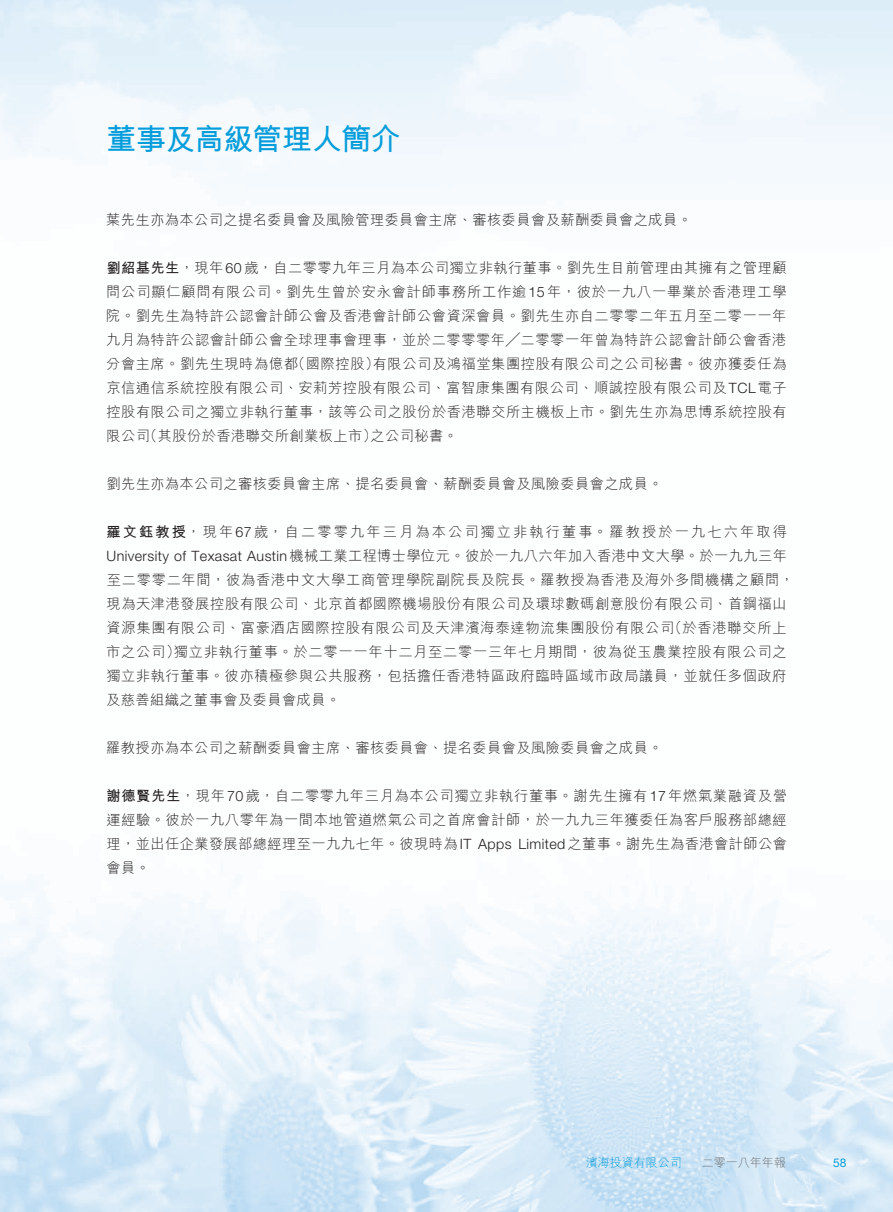
<style>
.page{position:relative;width:893px;height:1212px;background:#fff}
.page>*{position:absolute;margin:0;border:0;box-sizing:border-box;transform-origin:0 0}
.t1{font:700 30px "M Hei HK";letter-spacing:-.025em;color:#069ddc}
.t2{font:300 14.25px/24px "M Hei HK";letter-spacing:.04em;color:#231f20}
.t3{font:300 14.25px "M Hei HK";letter-spacing:.145em;color:#231f20}
.t4{font:300 14.25px "Helvetica Neue";color:#231f20}
.t5{font:300 12px "M Hei HK";color:#069ddc}
.t6{font:300 12px "M Hei HK";color:#6c6d70}
.t7{font:12px "Helvetica Neue";color:#069ddc}
.s1{font-weight:700}
.s2{font-family:"Helvetica Neue"}
</style>
<div class="page">
<img style="left:0;top:0;width:893px;height:1212px">
<h1 class="t1" style="left:106px;top:117px;width:296px">董事及高級管理人簡介</h1>
<p class="t2" style="left:106px;top:208px;width:587px">葉先生亦為本公司之提名委員會及風險管理委員會主席、審核委員會及薪酬委員會之成員。</p>
<p class="t2" style="left:106px;top:256px;width:682px;text-align:right"><span class="s1">劉紹基先生</span>，現年<span class="s2">60</span>歲，自二零零九年三月為本公司獨立非執行董事。劉先生目前管理由其擁有之管理顧問公司顯仁顧問有限公司。劉先生曾於安永會計師事務所工作逾<span class="s2">15</span>年，彼於一九八一畢業於香港理工學院。劉先生為特許公認會計師公會及香港會計師公會資深會員。劉先生亦自二零零二年五月至二零一一年九月為特許公認會計師公會全球理事會理事，並於二零零零年╱二零零一年曾為特許公認會計師公會香港有限公司及鴻福堂集團控股有限公司之公司秘書。彼亦獲委任為</p>
<p class="t2" style="left:291px;top:352px;width:90px">（國際控股）</p>
<p class="t2" style="left:106px;top:352px;width:193px">分會主席。劉先生現時為億都</p>
<p class="t2" style="left:106px;top:376px;width:682px">京信通信系統控股有限公司、安莉芳控股有限公司、富智康集團有限公司、順誠控股有限公司及<span class="s2">TCL</span>電子</p>
<p class="t2" style="left:106px;top:400px;width:682px">控股有限公司之獨立非執行董事，該等公司之股份於香港聯交所主機板上市。劉先生亦為思博系統控股有</p>
<p class="t2" style="left:370px;top:424px;width:89px">之公司秘書。</p>
<p class="t2" style="left:143px;top:424px;width:235px">（其股份於香港聯交所創業板上市）</p>
<p class="t2" style="left:106px;top:424px;width:45px">限公司</p>
<p class="t2" style="left:106px;top:472px;width:558px">劉先生亦為本公司之審核委員會主席、提名委員會、薪酬委員會及風險委員會之成員。</p>
<p class="t3" style="left:106px;top:522px;width:682px"><span class="s1">羅文鈺教授</span>，現年<span class="s2">67</span>歲，自二零零九年三月為本公司獨立非執行董事。羅教授於一九七六年取得</p>
<p class="t2" style="left:107px;top:544px;width:682px"><span class="s2">University of Texasat Austin</span>機械工業工程博士學位元。彼於一九八六年加入香港中文大學。於一九九三年</p>
<p class="t2" style="left:107px;top:568px;width:689px">至二零零二年間，彼為香港中文大學工商管理學院副院長及院長。羅教授為香港及海外多間機構之顧問，</p>
<p class="t2" style="left:107px;top:592px;width:682px">現為天津港發展控股有限公司、北京首都國際機場股份有限公司及環球數碼創意股份有限公司、首鋼福山</p>
<p class="t2" style="left:668px;top:616px;width:120px">（於香港聯交所上</p>
<p class="t2" style="left:174px;top:616px;width:614px;text-indent:-68px">資源集團有限公司、富豪酒店國際控股有限公司及天津濱海泰達物流集團股份有限公司<br>獨立非執行董事。於二零一一年十二月至二零一三年七月期間，彼為從玉農業控股有限公司之</p>
<p class="t2" style="left:106px;top:640px;width:682px">市之公司）<br>獨立非執行董事。彼亦積極參與公共服務，包括擔任香港特區政府臨時區域市政局議員，並就任多個政府及慈善組織之董事會及委員會成員。</p>
<p class="t2" style="left:106px;top:736px;width:558px">羅教授亦為本公司之薪酬委員會主席、審核委員會、提名委員會及風險委員會之成員。</p>
<p class="t2" style="left:106px;top:784px;width:682px;text-align:right"><span class="s1">謝德賢先生</span>，現年<span class="s2">70</span>歲，自二零零九年三月為本公司獨立非執行董事。謝先生擁有<span class="s2">17</span>年燃氣業融資及營運經驗。彼於一九八零年為一間本地管道燃氣公司之首席會計師，於一九九三年獲委任為客戶服務部總經<br><span class="s2">Limited</span>之董事。謝先生為香港會計師公會</p>
<p class="t2" style="left:106px;top:832px;width:366px">理，並出任企業發展部總經理至一九九七年。彼現時為<span class="s2">IT</span>會員。</p>
<p class="t4" style="left:478px;top:836px;width:35px">Apps</p>
<p class="t5" style="left:586px;top:1154px;width:97px">濱海投資有限公司</p>
<p class="t6" style="left:702px;top:1154px;width:85px">二零一八年年報</p>
<p class="t7" style="left:833px;top:1155px;width:15px">58</p>
</div>
